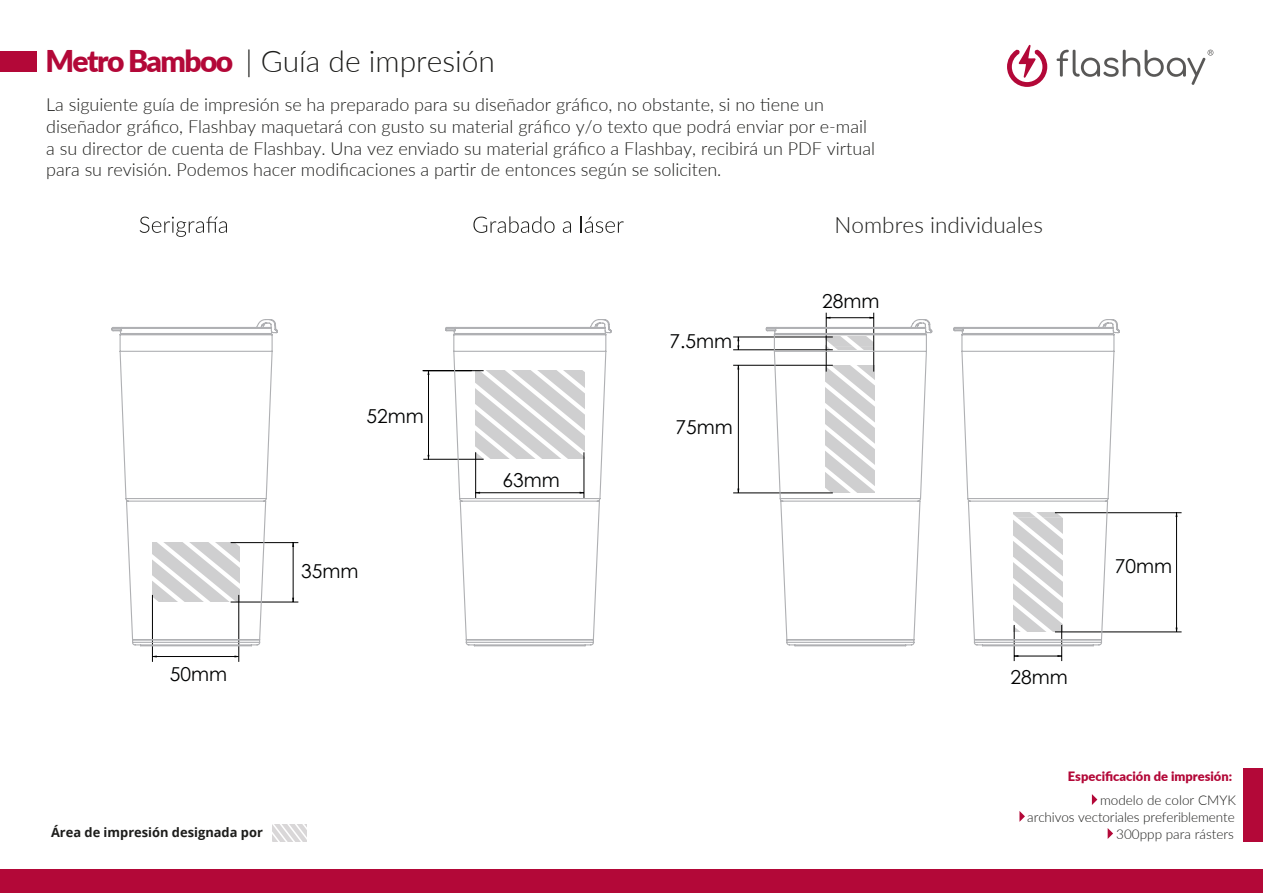
<style>
.page{position:relative;width:1263px;height:893px;background:#fff}
.page>*{position:absolute;margin:0;border:0;box-sizing:border-box;transform-origin:0 0}
.t1{font:300 30px "Lato";color:#1d1d1b}
.t2{font:300 22.5px "Lato";color:#1d1d1b}
.t3{font:19.2px "Century Gothic";color:#010202}
.t4{font:300 18px/21.6px "Lato";color:#1d1d1b}
.t5{font:300 13.5px/17.2px "Lato";letter-spacing:-.005em;color:#1d1d1b;text-align:right}
.t6{font:700 12.9px "Open Sans";color:#1d1d1b}
.t7{font:900 12.9px "Lato";color:#b30838}
.s1{font-weight:900;color:#b30838}
</style>
<div class="page">
<svg style="left:273px;top:824px;width:34px;height:17px"></svg>
<div style="left:1px;top:869px;width:1262px;height:24px;background:#b30838"></div>
<svg style="left:1007px;top:44px;width:40px;height:43px"></svg>
<svg style="left:1057px;top:50px;width:156px;height:35px"></svg>
<div style="left:0;top:51px;width:37px;height:21px;background:#b30838"></div>
<svg style="left:473px;top:216px;width:82px;height:17px"></svg>
<svg style="left:563px;top:221px;width:8px;height:12px"></svg>
<svg style="left:581px;top:216px;width:43px;height:17px"></svg>
<svg style="left:140px;top:216px;width:87px;height:21px"></svg>
<div style="left:1244px;top:768px;width:19px;height:73px;background:#b30838"></div>
<svg style="left:1092px;top:794px;width:5px;height:11px"></svg>
<svg style="left:1020px;top:811px;width:5px;height:11px"></svg>
<svg style="left:1108px;top:828px;width:5px;height:11px"></svg>
<hr style="left:873px;top:313px;width:1px;height:59px;background:#000">
<hr style="left:826px;top:313px;width:1px;height:59px;background:#000">
<hr style="left:826px;top:317px;width:48px;height:1px;background:#000">
<hr style="left:733px;top:365px;width:100px;height:1px;background:#000">
<hr style="left:733px;top:493px;width:100px;height:1px;background:#000">
<hr style="left:738px;top:365px;width:1px;height:128px;background:#000">
<hr style="left:733px;top:337px;width:100px;height:1px;background:#000">
<hr style="left:733px;top:349px;width:100px;height:1px;background:#000">
<svg style="left:737px;top:337px;width:2px;height:13px"></svg>
<hr style="left:1055px;top:512px;width:127px;height:1px;background:#000">
<hr style="left:1055px;top:632px;width:127px;height:1px;background:#000">
<hr style="left:1176px;top:513px;width:1px;height:119px;background:#000">
<hr style="left:1014px;top:625px;width:1px;height:36px;background:#000">
<hr style="left:1061px;top:625px;width:1px;height:36px;background:#000">
<hr style="left:1014px;top:656px;width:48px;height:1px;background:#000">
<hr style="left:423px;top:459px;width:61px;height:1px;background:#000">
<hr style="left:428px;top:371px;width:1px;height:88px;background:#000">
<hr style="left:423px;top:370px;width:49px;height:1px;background:#000">
<hr style="left:152px;top:595px;width:1px;height:66px;background:#000">
<hr style="left:239px;top:595px;width:1px;height:66px;background:#000">
<hr style="left:152px;top:656px;width:86px;height:1px;background:#000">
<hr style="left:231px;top:542px;width:67px;height:1px;background:#000">
<hr style="left:231px;top:602px;width:67px;height:1px;background:#000">
<hr style="left:293px;top:543px;width:1px;height:59px;background:#000">
<svg style="left:111px;top:319px;width:168px;height:328px"></svg>
<svg style="left:444px;top:319px;width:168px;height:328px"></svg>
<svg style="left:765px;top:318px;width:168px;height:329px"></svg>
<svg style="left:953px;top:319px;width:167px;height:328px"></svg>
<h1 class="t1" style="left:45px;top:40px;width:451px"><span class="s1">Metro Bamboo</span> | Guía de impresión</h1>
<p class="t4" style="left:46px;top:93px;width:830px">La siguiente guía de impresión se ha preparado para su diseñador gráfico, no obstante, si no tiene un diseñador gráfico, Flashbay maquetará con gusto su material gráfico y/o texto que podrá enviar por e-mail a su director de cuenta de Flashbay. Una vez enviado su material gráfico a Flashbay, recibirá un PDF virtual para su revisión. Podemos hacer modificaciones a partir de entonces según se soliciten.</p>
<p class="t2" style="left:835px;top:209px;width:210px">Nombres individuales</p>
<p class="t3" style="left:170px;top:660px;width:59px">50mm</p>
<p class="t3" style="left:367px;top:403px;width:59px">52mm</p>
<p class="t3" style="left:301px;top:558px;width:59px">35mm</p>
<p class="t6" style="left:51px;top:823px;width:213px">Área de impresión designada por</p>
<p class="t3" style="left:503px;top:467px;width:59px">63mm</p>
<p class="t3" style="left:670px;top:328px;width:64px">7.5mm</p>
<p class="t3" style="left:675px;top:413px;width:59px">75mm</p>
<p class="t3" style="left:822px;top:288px;width:59px">28mm</p>
<p class="t3" style="left:1010px;top:664px;width:59px">28mm</p>
<p class="t3" style="left:1115px;top:552px;width:59px">70mm</p>
<p class="t7" style="left:1068px;top:767px;width:166px">Especificación de impresión:</p>
<p class="t5" style="left:1027px;top:790px;width:210px">modelo de color CMYK<br>archivos vectoriales preferiblemente<br>300ppp para rásters</p>
</div>
